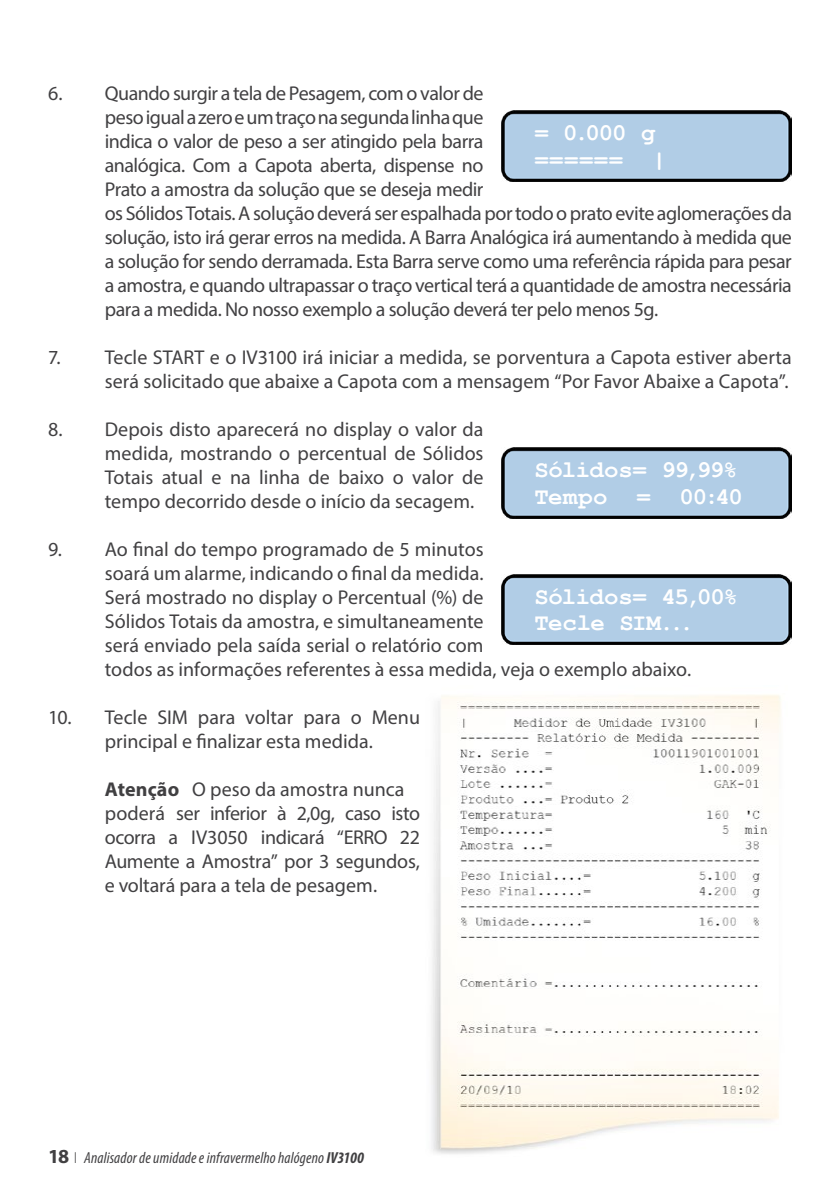
<style>
.page{position:relative;width:840px;height:1191px;background:#fff}
.page>*{position:absolute;margin:0;border:0;box-sizing:border-box;transform-origin:0 0}
.t1{font:700 24px/26.8px "Courier New";letter-spacing:-.025em;color:#fff}
.t2{font:20px/24px "Myriad Pro";letter-spacing:-.015em;color:#414042}
.t3{font:italic condensed 16px "Myriad Pro";letter-spacing:.01em;color:#414042}
.s1{font-weight:700}
.s2{font-weight:700;font-style:normal;font-stretch:normal;font-size:20px}
.s3{font-weight:300;font-style:normal;font-stretch:normal}
</style>
<div class="page">
<img style="left:501px;top:111px;width:290px;height:70px">
<img style="left:501px;top:447px;width:290px;height:71px">
<img style="left:501px;top:574px;width:290px;height:70px">
<img style="left:431px;top:695px;width:350px;height:459px">
<p class="t2" style="left:105px;top:81px;width:688px;text-indent:-57px">6. Quando surgir a tela de Pesagem, com o valor de<br>peso igual a zero e um traço na segunda linha que<br>indica o valor de peso a ser atingido pela barra<br>analógica. Com a Capota aberta, dispense no<br>Prato a amostra da solução que se deseja medir<br>os Sólidos Totais. A solução deverá ser espalhada por todo o prato evite aglomerações da solução, isto irá gerar erros na medida. A Barra Analógica irá aumentando à medida que a solução for sendo derramada. Esta Barra serve como uma referência rápida para pesar a amostra, e quando ultrapassar o traço vertical terá a quantidade de amostra necessária para a medida. No nosso exemplo a solução deverá ter pelo menos 5g.</p>
<p class="t2" style="left:48px;top:345px;width:744px;text-align:right">7. Tecle START e o IV3100 irá iniciar a medida, se porventura a Capota estiver aberta será solicitado que abaixe a Capota com a mensagem “Por Favor Abaixe a Capota”.</p>
<p class="t2" style="left:105px;top:417px;width:380px;text-align:justify;text-indent:-57px">8. Depois disto aparecerá no display o valor da medida, mostrando o percentual de Sólidos Totais atual e na linha de baixo o valor de tempo decorrido desde o início da secagem.</p>
<p class="t2" style="left:105px;top:537px;width:587px;text-indent:-57px">9. Ao final do tempo programado de 5 minutos<br>soará um alarme, indicando o final da medida.<br>Será mostrado no display o Percentual (%) de<br>Sólidos Totais da amostra, e simultaneamente<br>será enviado pela saída serial o relatório com<br>todos as informações referentes à essa medida, veja o exemplo abaixo.</p>
<p class="t2" style="left:48px;top:705px;width:373px;text-align:center">10. Tecle SIM para voltar para o Menu principal e finalizar esta medida.</p>
<p class="t2" style="left:105px;top:777px;width:316px"><span class="s1">Atenção</span> O peso da amostra nunca poderá ser inferior à 2,0g, caso isto ocorra a IV3050 indicará “ERRO 22<br>Aumente a Amostra” por 3 segundos, e voltará para a tela de pesagem.</p>
<p class="t1" style="left:534px;top:119px;width:134px">= 0.000 g ====== |</p>
<p class="t1" style="left:534px;top:455px;width:210px">Sólidos= 99,99%<br>Tempo = 00:40</p>
<p class="t1" style="left:534px;top:582px;width:205px">Sólidos= 45,00%<br>Tecle SIM...</p>
<p class="t3" style="left:48px;top:1147px;width:317px"><span class="s2">18</span> <span class="s3">I</span> Analisador de umidade e infravermelho halógeno <span class="s1">IV3100</span></p>
</div>
